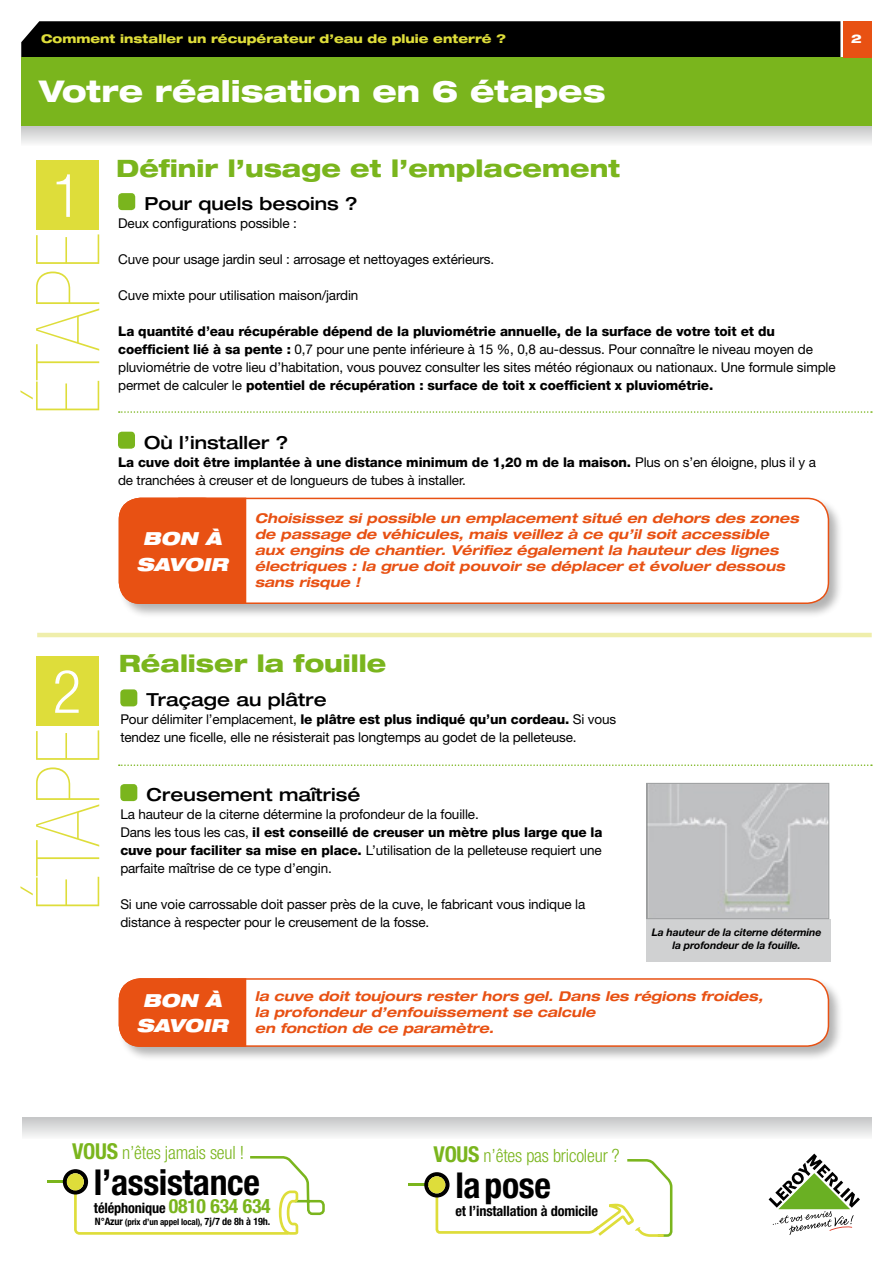
<style>
.page{position:relative;width:893px;height:1263px;background:#fff}
.page>*{position:absolute;margin:0;border:0;box-sizing:border-box;transform-origin:0 0}
.t1{font:900 condensed 88.5px "Helvetica Neue LT";letter-spacing:-.01em;color:#dedd3a}
.t2{font:300 condensed 60px "Helvetica Neue LT";color:#fff}
.t3{font:700 condensed 35.7px "Helvetica Neue";letter-spacing:-.01em;color:#000}
.t4{font:800 expanded 30px "Helvetica Neue";color:#fff}
.t5{font:800 expanded 24px "Helvetica Neue";color:#7ab51d}
.t6{font:300 condensed 18.3px "Helvetica Neue LT";letter-spacing:-.01em;color:#7ab51d}
.t7{font:500 expanded 18px "Helvetica Neue";color:#000}
.t8{font:italic 900 expanded 18px/25.5px "Helvetica Neue";color:#fff;text-align:center}
.t9{font:700 condensed 14.25px "Helvetica Neue";letter-spacing:-.01em;color:#000}
.t10{font:13.5px/18px "Helvetica Neue LT";letter-spacing:-.01em;color:#000}
.t11{font:italic 700 expanded 13.5px/16.2px "Helvetica Neue";color:#e85113}
.t12{font:800 expanded 12px "Helvetica Neue";color:#dedd3a}
.t13{font:800 expanded 12px "Helvetica Neue";color:#fff}
.t14{font:italic 700 10.5px/13.5px "Helvetica Neue LT";letter-spacing:-.01em;color:#000;text-align:center}
.t15{font:700 condensed 8.85px "Helvetica Neue";letter-spacing:-.01em;color:#000}
.s1{font-weight:800}
.s2{font-family:"Helvetica Neue";font-weight:700;font-size:21.9px}
.s3{font-size:19.65px;color:#7ab51d}
.s4{font-size:10.2px}
</style>
<div class="page">
<div style="left:21px;top:126px;width:851px;height:20px;background:linear-gradient(to bottom,#c5c6c6,#f8f8f8)"></div>
<div style="left:21px;top:21px;width:819px;height:36px;background:#000"></div>
<div style="left:118px;top:193px;width:17px;height:17px;background:#7ab51d;border-radius:4px"></div>
<div style="left:120px;top:689px;width:17px;height:17px;background:#7ab51d;border-radius:4px"></div>
<div style="left:120px;top:784px;width:17px;height:17px;background:#7ab51d;border-radius:4px"></div>
<div style="left:118px;top:432px;width:17px;height:17px;background:#7ab51d;border-radius:4px"></div>
<svg style="left:119px;top:411px;width:753px;height:2px"></svg>
<svg style="left:119px;top:764px;width:753px;height:2px"></svg>
<div style="left:22px;top:1117px;width:850px;height:22px;background:linear-gradient(to bottom,#c4c5c6,#f7f7f7)"></div>
<svg style="left:769px;top:1153px;width:91px;height:82px"></svg>
<hr style="left:47px;top:1180px;width:28px;height:3px;background:#7ab51d">
<svg style="left:63px;top:1156px;width:262px;height:79px"></svg>
<hr style="left:408px;top:1183px;width:29px;height:3px;background:#7ab51d">
<svg style="left:424px;top:1159px;width:249px;height:78px"></svg>
<div style="left:21px;top:57px;width:851px;height:69px;background:#7ab51d"></div>
<hr style="left:37px;top:633px;width:835px;height:4px;background:#efeeab">
<div style="left:843px;top:21px;width:29px;height:36px;background:#e85113"></div>
<div style="left:36px;top:160px;width:63px;height:69px;background:#dedd3a"></div>
<div style="left:36px;top:656px;width:63px;height:69px;background:#dedd3a"></div>
<div style="left:117px;top:496px;width:727px;height:122px;background:#000;opacity:.3"></div>
<div style="left:119px;top:498px;width:709px;height:105px;background:#fff;border-radius:21px"></div>
<div style="left:119px;top:498px;width:710px;height:106px;border:2px solid #e85113;border-radius:21px"></div>
<div style="left:117px;top:976px;width:727px;height:86px;background:#000;opacity:.3"></div>
<div style="left:119px;top:979px;width:709px;height:67px;background:#fff;border-radius:21px"></div>
<div style="left:119px;top:978px;width:710px;height:69px;border:2px solid #e85113;border-radius:21px"></div>
<div style="left:119px;top:498px;width:105px;height:105px;background:#e85113;border-radius:21px"></div>
<div style="left:119px;top:498px;width:106px;height:106px;border:2px solid #e85113;border-radius:21px"></div>
<div style="left:178px;top:498px;width:68px;height:106px;background:#e85113"></div>
<div style="left:119px;top:979px;width:105px;height:67px;background:#e85113;border-radius:21px"></div>
<div style="left:119px;top:978px;width:106px;height:69px;border:2px solid #e85113;border-radius:21px"></div>
<div style="left:178px;top:978px;width:68px;height:69px;background:#e85113"></div>
<div style="left:646px;top:919px;width:185px;height:42px;background:#d0d1d2"></div>
<img style="left:648px;top:785px;width:179px;height:132px">
<div style="left:646px;top:783px;width:183px;height:136px;border:1px solid #9c9e9f"></div>
<p class="t12" style="left:41px;top:31px;width:466px">Comment installer un récupérateur d’eau de pluie enterré ?</p>
<h3 class="t4" style="left:39px;top:73px;width:568px">Votre réalisation en 6 étapes</h3>
<p class="t13" style="left:851px;top:31px;width:12px">2</p>
<h2 class="t2" style="left:52px;top:161px;width:30px">1</h2>
<h1 class="t1" style="left:18px;top:415px;width:184px;rotate:-90deg">ÉTAPE</h1>
<h3 class="t5" style="left:116px;top:153px;width:506px">Définir l’usage et l’emplacement</h3>
<h3 class="t7" style="left:145px;top:193px;width:215px">Pour quels besoins ?</h3>
<p class="t10" style="left:118px;top:214px;width:180px">Deux configurations possible :</p>
<p class="t10" style="left:118px;top:250px;width:378px">Cuve pour usage jardin seul : arrosage et nettoyages extérieurs.</p>
<p class="t10" style="left:118px;top:286px;width:242px">Cuve mixte pour utilisation maison/jardin</p>
<p class="t10" style="left:118px;top:322px;width:719px"><span class="s1">La quantité d’eau récupérable dépend de la pluviométrie annuelle, de la surface de votre toit et du coefficient lié à sa pente :</span> 0,7 pour une pente inférieure à 15 %, 0,8 au-dessus. Pour connaître le niveau moyen de pluviométrie de votre lieu d’habitation, vous pouvez consulter les sites météo régionaux ou nationaux. Une formule simple permet de calculer le <span class="s1">potentiel de récupération : surface de toit x coefficient x pluviométrie.</span></p>
<h3 class="t7" style="left:144px;top:431px;width:146px">Où l’installer ?</h3>
<p class="t10" style="left:118px;top:453px;width:700px"><span class="s1">La cuve doit être implantée à une distance minimum de 1,20 m de la maison.</span> Plus on s’en éloigne, plus il y a de tranchées à creuser et de longueurs de tubes à installer.</p>
<h3 class="t8" style="left:136px;top:526px;width:93px">BON À<br>SAVOIR</h3>
<p class="t11" style="left:255px;top:509px;width:546px">Choisissez si possible un emplacement situé en dehors des zones de passage de véhicules, mais veillez à ce qu’il soit accessible aux engins de chantier. Vérifiez également la hauteur des lignes électriques : la grue doit pouvoir se déplacer et évoluer dessous sans risque !</p>
<h2 class="t2" style="left:52px;top:657px;width:30px">2</h2>
<h1 class="t1" style="left:18px;top:911px;width:184px;rotate:-90deg">ÉTAPE</h1>
<h3 class="t5" style="left:119px;top:648px;width:269px">Réaliser la fouille</h3>
<h3 class="t7" style="left:147px;top:689px;width:182px">Traçage au plâtre</h3>
<p class="t10" style="left:120px;top:710px;width:497px">Pour délimiter l’emplacement, <span class="s1">le plâtre est plus indiqué qu’un cordeau.</span> Si vous tendez une ficelle, elle ne résisterait pas longtemps au godet de la pelleteuse.</p>
<h3 class="t7" style="left:147px;top:783px;width:215px">Creusement maîtrisé</h3>
<p class="t10" style="left:120px;top:805px;width:484px">La hauteur de la citerne détermine la profondeur de la fouille.<br>Dans les tous les cas, <span class="s1">il est conseillé de creuser un mètre plus large que la cuve pour faciliter sa mise en place.</span> L’utilisation de la pelleteuse requiert une parfaite maîtrise de ce type d’engin.</p>
<p class="t10" style="left:120px;top:895px;width:467px">Si une voie carrossable doit passer près de la cuve, le fabricant vous indique la distance à respecter pour le creusement de la fosse.</p>
<p class="t14" style="left:652px;top:925px;width:171px">La hauteur de la citerne détermine la profondeur de la fouille.</p>
<h3 class="t8" style="left:136px;top:987px;width:93px">BON À<br>SAVOIR</h3>
<p class="t11" style="left:255px;top:988px;width:510px">la cuve doit toujours rester hors gel. Dans les régions froides, la profondeur d’enfouissement se calcule<br>en fonction de ce paramètre.</p>
<h3 class="t6" style="left:72px;top:1142px;width:174px"><span class="s2">VOUS</span> n’êtes jamais seul !</h3>
<h3 class="t3" style="left:94px;top:1160px;width:167px">l’assistance</h3>
<p class="t9" style="left:94px;top:1199px;width:178px">téléphonique <span class="s3">0810 634 634</span></p>
<p class="t15" style="left:95px;top:1216px;width:177px"><span class="s4">N°Azur</span> (prix d’un appel local), <span class="s4">7j/7 de 8h à 19h.</span></p>
<h3 class="t6" style="left:433px;top:1145px;width:188px"><span class="s2">VOUS</span> n’êtes pas bricoleur ?</h3>
<h3 class="t3" style="left:455px;top:1163px;width:97px">lapose</h3>
<p class="t9" style="left:455px;top:1202px;width:144px">et l’installation à domicile</p>
</div>
